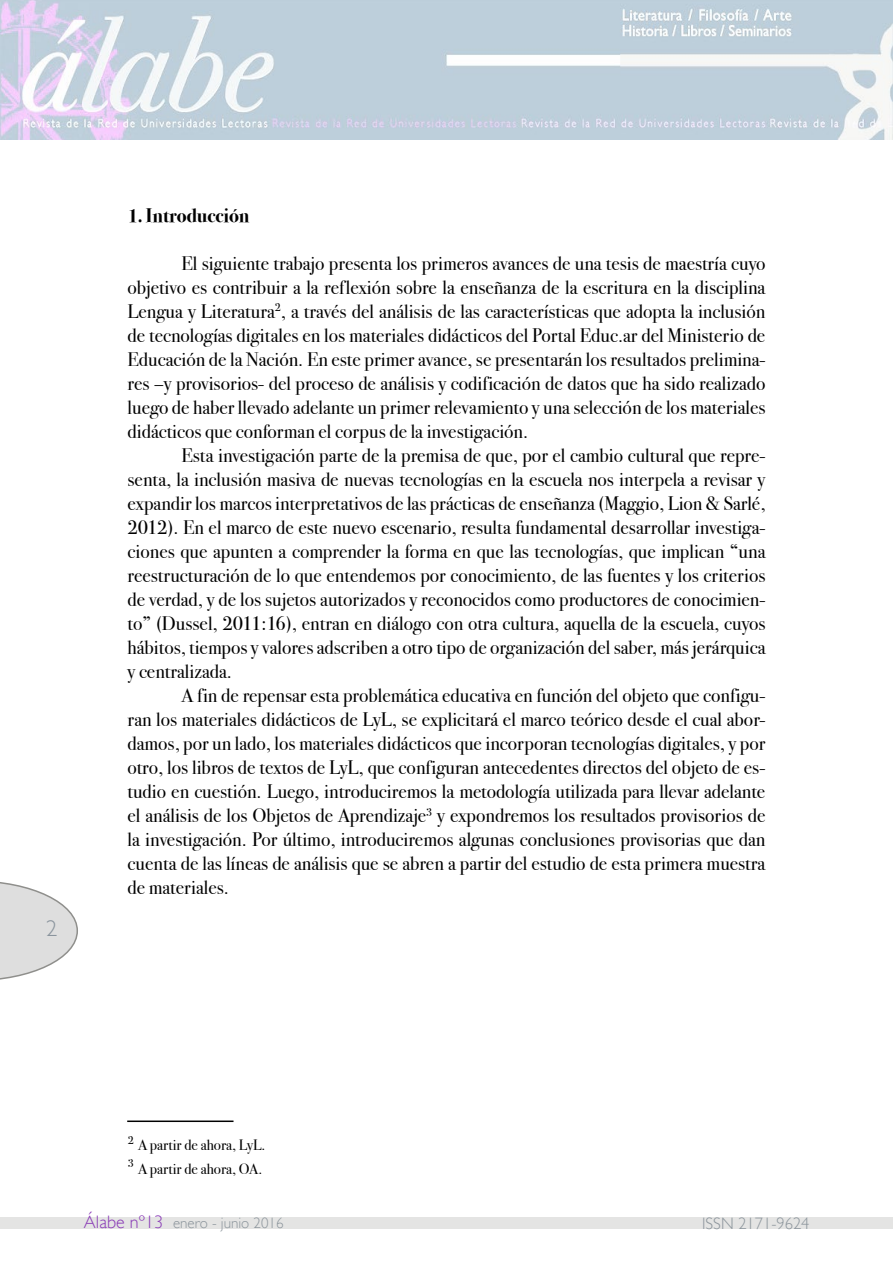
<style>
.page{position:relative;width:893px;height:1263px;background:#fff}
.page>*{position:absolute;margin:0;border:0;box-sizing:border-box;transform-origin:0 0}
.t1{font:300 22.5px "Gill Sans";color:#8a949d}
.t2{font:19.5px/24px "Bodoni Svty Two ITCTT Book";color:#000;text-align:justify}
.t3{font:19.5px "Bodoni Svty Two ITCTT Bold";color:#000}
.t4{font:300 16.5px "Gill Sans";color:#8c959c}
.t5{font:15px/23.4px "Bodoni Svty Two ITCTT Book";color:#000}
.t6{font:300 15px "Gill Sans";color:#8c959c}
.s1{font-size:18px;color:#893ab6}
</style>
<div class="page">
<svg style="left:0;top:882px;width:78px;height:98px"></svg>
<div style="left:0;top:1218px;width:893px;height:11px;background:#e4e4e3"></div>
<img style="left:0;top:0;width:893px;height:139px">
<hr style="left:127px;top:1120px;width:107px;height:2px;background:#000">
<p class="t1" style="left:46px;top:915px;width:13px">2</p>
<p class="t3" style="left:128px;top:204px;width:123px">1. Introducción</p>
<p class="t2" style="left:128px;top:251px;width:639px;text-indent:54px">El siguiente trabajo presenta los primeros avances de una tesis de maestría cuyo objetivo es contribuir a la reflexión sobre la enseñanza de la escritura en la disciplina Lengua y Literatura<sup>2</sup>, a través del análisis de las características que adopta la inclusión de tecnologías digitales en los materiales didácticos del Portal Educ.ar del Ministerio de Educación de la Nación. En este primer avance, se presentarán los resultados prelimina&shy;res –y provisorios- del proceso de análisis y codificación de datos que ha sido realizado luego de haber llevado adelante un primer relevamiento y una selección de los materiales didácticos que conforman el corpus de la investigación.</p>
<p class="t2" style="left:128px;top:443px;width:639px;text-indent:54px">Esta investigación parte de la premisa de que, por el cambio cultural que repre&shy;senta, la inclusión masiva de nuevas tecnologías en la escuela nos interpela a revisar y expandir los marcos interpretativos de las prácticas de enseñanza (Maggio, Lion &amp; Sarlé, 2012). En el marco de este nuevo escenario, resulta fundamental desarrollar investiga&shy;ciones que apunten a comprender la forma en que las tecnologías, que implican “una reestructuración de lo que entendemos por conocimiento, de las fuentes y los criterios de verdad, y de los sujetos autorizados y reconocidos como productores de conocimien&shy;to” (Dussel, 2011:16), entran en diálogo con otra cultura, aquella de la escuela, cuyos hábitos, tiempos y valores adscriben a otro tipo de organización del saber, más jerárquica y centralizada.</p>
<p class="t2" style="left:128px;top:683px;width:639px;text-indent:54px">A fin de repensar esta problemática educativa en función del objeto que configu&shy;ran los materiales didácticos de LyL, se explicitará el marco teórico desde el cual abor&shy;damos, por un lado, los materiales didácticos que incorporan tecnologías digitales, y por otro, los libros de textos de LyL, que configuran antecedentes directos del objeto de es&shy;tudio en cuestión. Luego, introduciremos la metodología utilizada para llevar adelante el análisis de los Objetos de Aprendizaje<sup>3</sup> y expondremos los resultados provisorios de la investigación. Por último, introduciremos algunas conclusiones provisorias que dan cuenta de las líneas de análisis que se abren a partir del estudio de esta primera muestra de materiales.</p>
<p class="t5" style="left:128px;top:1133px;width:139px"><sup>2</sup> A partir de ahora, LyL.<br><sup>3</sup> A partir de ahora, OA.</p>
<p class="t6" style="left:84px;top:1214px;width:201px"><span class="s1">Álabe nº13</span> enero - junio 2016</p>
<p class="t4" style="left:702px;top:1214px;width:109px">ISSN 2171-9624</p>
</div>
